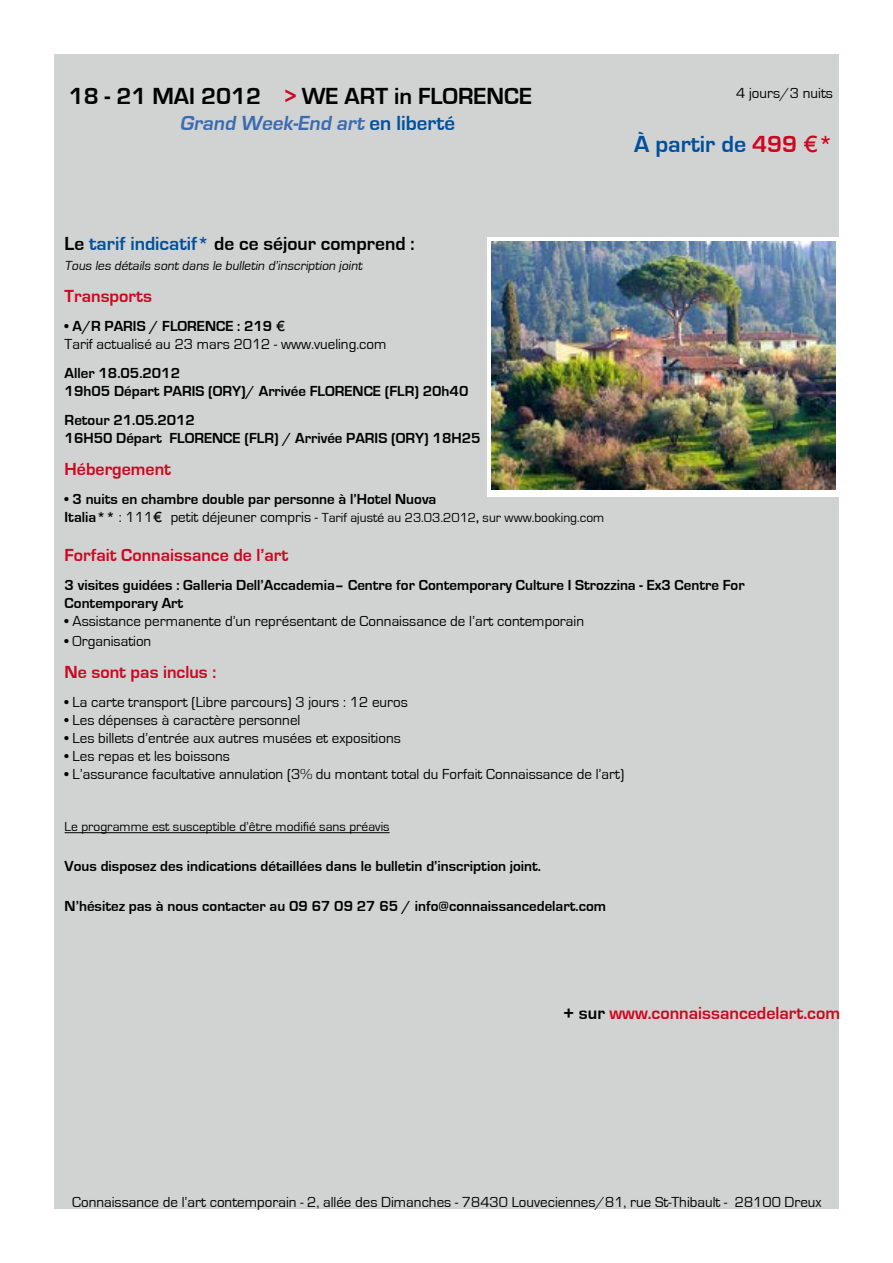
<style>
.page{position:relative;width:893px;height:1263px;background:#fff}
.page>*{position:absolute;margin:0;border:0;box-sizing:border-box;transform-origin:0 0}
.t1{font:700 24px "Eurostile";color:#000}
.t2{font:700 24px "Eurostile";color:#00509c}
.t3{font:italic 700 21px "Eurostile";color:#3a6bb0}
.t4{font:700 19.5px "Eurostile";color:#000}
.t5{font:700 18px "Eurostile";color:#cd071f}
.t6{font:15px/18px "Eurostile";color:#000}
.t7{font:700 15px/18px "Eurostile";color:#000}
.t8{font:13.5px "Eurostile";color:#000}
.t9{font:italic 13.5px "Eurostile";color:#000}
.s1{color:#cd071f}
.s2{font-style:normal;color:#00509c}
.s3{font-family:"Gill Sans";font-weight:400;color:#cd071f}
.s4{color:#00509c}
.s5{font-weight:700}
.s6{font-family:"Gill Sans"}
.s7{font-weight:700;font-size:15px}
.s8{font-size:15px}
.s9{font-family:"Gill Sans";font-size:15px}
.s10{color:#000}
</style>
<div class="page">
<div style="left:55px;top:54px;width:784px;height:1155px;background:#d1d2d2"></div>
<hr style="left:65px;top:832px;width:325px;height:1px;background:#000">
<div style="left:487px;top:237px;width:353px;height:259px;background:#fff"></div>
<img style="left:491px;top:241px;width:345px;height:248px">
<h1 class="t1" style="left:69px;top:83px;width:465px">18 - 21 MAI 2012 <span class="s1">&gt;</span> WE ART in FLORENCE</h1>
<h2 class="t3" style="left:180px;top:111px;width:277px">Grand Week-End art <span class="s2">e n l i b e rté</span></h2>
<p class="t6" style="left:736px;top:85px;width:98px">4 jours/3 nuits</p>
<h1 class="t2" style="left:634px;top:131px;width:200px">À partir de <span class="s1">499</span> <span class="s3">€</span><span class="s1">*</span></h1>
<h3 class="t4" style="left:65px;top:233px;width:351px">Le <span class="s4">tarif indicatif*</span> de ce séjour comprend :</h3>
<p class="t9" style="left:65px;top:258px;width:301px">Tous les détails sont dans le bulletin d’inscription joint</p>
<p class="t5" style="left:65px;top:286px;width:89px">Transports</p>
<p class="t6" style="left:65px;top:317px;width:323px"><span class="s5">• A/R PARIS / FLORENCE : 219</span> <span class="s6">€<br></span>Tarif actualisé au 23 mars 2012 - www.vueling.com</p>
<p class="t7" style="left:65px;top:364px;width:405px">Aller 18.05.2012<br>19h05 Départ PARIS (ORY)/ Arrivée FLORENCE (FLR) 20h40</p>
<p class="t7" style="left:65px;top:411px;width:417px">Retour 21.05.2012<br>16H50 Départ FLORENCE (FLR) / Arrivée PARIS (ORY) 18H25</p>
<p class="t5" style="left:65px;top:459px;width:108px">Hébergement</p>
<p class="t7" style="left:65px;top:490px;width:373px">• 3 nuits en chambre double par personne à l’Hotel Nuova</p>
<p class="t8" style="left:65px;top:510px;width:541px"><span class="s7">Italia**</span> <span class="s8">: 111</span><span class="s9">€</span> <span class="s8">petit déjeuner compris -</span> Tarif ajusté au 23.03.2012<span class="s5">,</span> sur www.booking.com</p>
<p class="t5" style="left:65px;top:546px;width:225px">Forfait Connaissance de l’art</p>
<p class="t7" style="left:65px;top:576px;width:682px">3 visites guidées : Galleria Dell’Accademia– Centre for Contemporary Culture I Strozzina - Ex3 Centre For<br>Contemporary Art</p>
<p class="t6" style="left:65px;top:612px;width:521px">• Assistance permanente d’un représentant de Connaissance de l’art contemporain</p>
<p class="t6" style="left:65px;top:632px;width:88px">• Organisation</p>
<p class="t5" style="left:65px;top:663px;width:153px">Ne sont pas inclus :</p>
<p class="t6" style="left:65px;top:693px;width:345px">• La carte transport (Libre parcours) 3 jours : 12 euros</p>
<p class="t6" style="left:65px;top:711px;width:237px">• Les dépenses à caractère personnel</p>
<p class="t6" style="left:65px;top:729px;width:338px">• Les billets d’entrée aux autres musées et expositions</p>
<p class="t6" style="left:65px;top:747px;width:167px">• Les repas et les boissons</p>
<p class="t6" style="left:65px;top:765px;width:561px">• L’assurance facultative annulation (3% du montant total du Forfait Connaissance de l’art)</p>
<p class="t8" style="left:65px;top:820px;width:326px">Le programme est susceptible d’être modifié sans préavis</p>
<p class="t7" style="left:65px;top:857px;width:478px">Vous disposez des indications détaillées dans le bulletin d’inscription joint.</p>
<p class="t7" style="left:65px;top:897px;width:543px">N’hésitez pas à nous contacter au 09 67 09 27 65 / info@connaissancedelart.com</p>
<p class="t5" style="left:563px;top:1003px;width:278px"><span class="s10">+ sur</span> www.connaissancedelart.com</p>
<p class="t6" style="left:72px;top:1193px;width:751px">Connaissance de l’art contemporain - 2, allée des Dimanches - 78430 Louveciennes/81, rue St-Thibault - 28100 Dreux</p>
</div>
